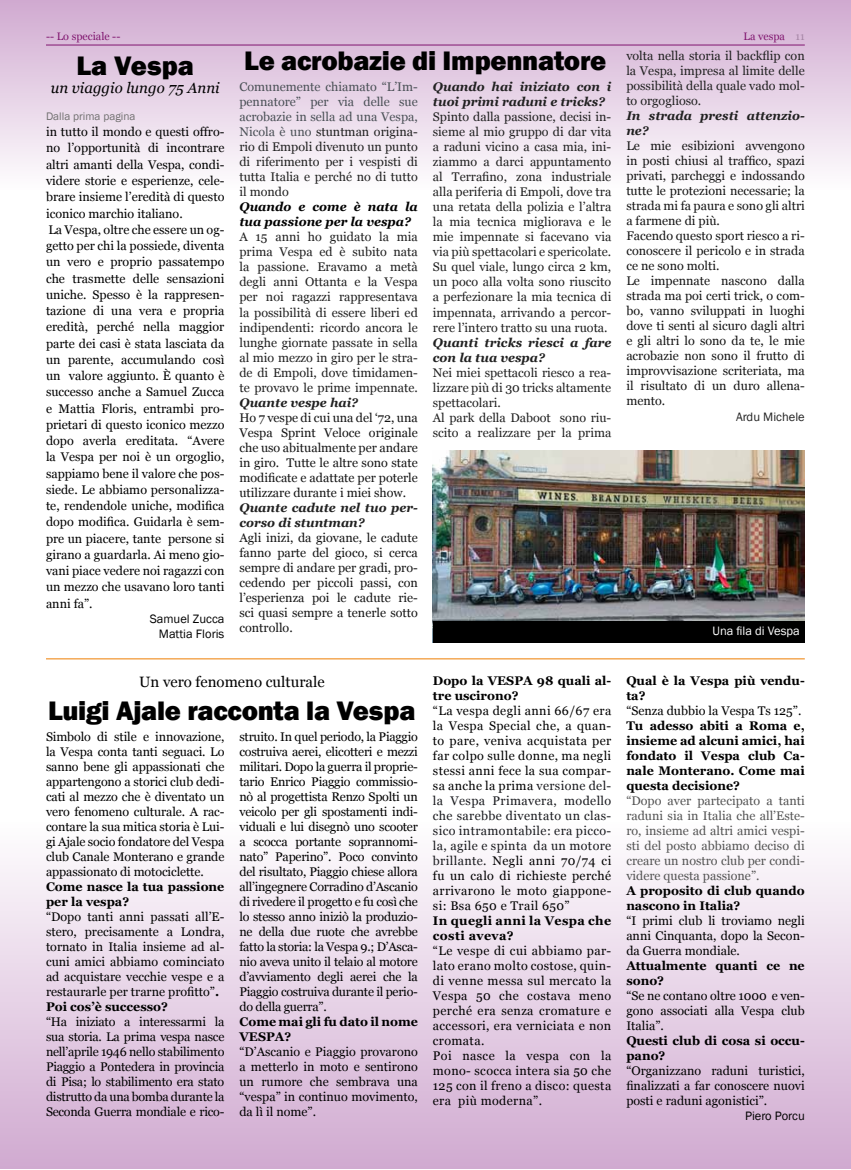
<style>
.page{position:relative;width:851px;height:1170px;background:#fff}
.page>*{position:absolute;margin:0;border:0;box-sizing:border-box;transform-origin:0 0}
.t1{font:800 27.5px "Franklin Gothic";letter-spacing:-.01em;color:#000}
.t2{font:15px "Georgia";color:#000}
.t3{font:italic 15px "Georgia";color:#000}
.t4{font:12.5px/15px "Georgia";color:#000;text-align:justify}
.t5{font:12.5px/15px "Georgia";color:#212121;text-align:justify}
.t6{font:12.5px/15px "Georgia";color:#151515;text-align:justify}
.t7{font:700 12.5px/15px "Georgia";color:#000}
.t8{font:12.5px/15px "Georgia";letter-spacing:.03em;color:#000}
.t9{font:italic 700 12.5px/15px "Georgia";color:#212121}
.t10{font:12.5px/15px "Georgia";color:#545454;text-align:justify}
.t11{font:italic 700 12.5px/15px "Georgia";color:#000}
.t12{font:12.5px/15px "Franklin Gothic";color:#000;text-align:right}
.t13{font:700 12.5px/15px "Georgia";letter-spacing:.03em;color:#000}
.t14{font:12.5px "Franklin Gothic";color:#fff}
.t15{font:12.5px "Franklin Gothic";color:#212121}
.t16{font:11.25px "Franklin Gothic";color:#706f6f}
.t17{font:10.75px "Georgia";color:#80156f}
.s1{color:#000}
.s2{color:#4a5056}
.s3{font-weight:700}
.s4{color:#1a1b1f}
</style>
<div class="page">
<div style="left:0;top:1px;width:850px;height:189px;background:linear-gradient(to bottom,#d0aad0,#fefdfe)"></div>
<div style="left:0;top:822px;width:850px;height:347px;background:linear-gradient(to bottom,#fefefe,#d0aad0)"></div>
<hr style="left:46px;top:45px;width:758px;height:1px;background:#80156f">
<hr style="left:46px;top:658px;width:758px;height:1px;background:#ef7d00">
<img style="left:433px;top:450px;width:371px;height:171px">
<div style="left:433px;top:621px;width:371px;height:21px;background:#000"></div>
<p class="t17" style="left:46px;top:30px;width:76px">-- Lo speciale --</p>
<p class="t17" style="left:743px;top:30px;width:63px">La vespa <span class="s1">11</span></p>
<h1 class="t1" style="left:76px;top:47px;width:119px">La Vespa</h1>
<h1 class="t1" style="left:244px;top:43px;width:363px">Le acrobazie di Impennatore</h1>
<p class="t3" style="left:51px;top:78px;width:170px">un viaggio lungo 75 Anni</p>
<p class="t5" style="left:239px;top:79px;width:180px"><span class="s2">Comunemente chiamato “L’Im&shy;pennatore” per via delle sue acrobazie in sella ad una Vespa, Nicola è uno</span> stuntman origina&shy;rio di Empoli divenuto un punto di riferimento per i vespisti di tutta Italia e perché no di tutto il mondo</p>
<p class="t11" style="left:239px;top:199px;width:180px">Quando e come è nata la tua passione per la vespa?</p>
<p class="t5" style="left:239px;top:229px;width:180px">A 15 anni ho guidato la mia prima Vespa ed è subito nata la passione. Eravamo a metà degli anni Ottanta e la Vespa per noi ragazzi rappresentava la possibilità di essere liberi ed indipendenti: ricordo ancora le lunghe giornate passate in sella al mio mezzo in giro per le stra&shy;de di Empoli, dove timidamen&shy;te provavo le prime impennate.</p>
<p class="t9" style="left:239px;top:394px;width:120px">Quante vespe hai?</p>
<p class="t6" style="left:239px;top:409px;width:180px">Ho 7 vespe di cui una del ‘72, una Vespa Sprint Veloce originale che uso abitualmente per andare in giro. Tutte le altre sono state modificate e adattate per poterle utilizzare durante i miei show.</p>
<p class="t9" style="left:239px;top:499px;width:180px">Quante cadute nel tuo per&shy;corso di stuntman?</p>
<p class="t6" style="left:239px;top:529px;width:180px">Agli inizi, da giovane, le cadute fanno parte del gioco, si cerca sempre di andare per gradi, pro&shy;cedendo per piccoli passi, con l’esperienza poi le cadute rie&shy;sci quasi sempre a tenerle sotto controllo.</p>
<p class="t9" style="left:433px;top:79px;width:180px">Quando hai iniziato con i tuoi primi raduni e tricks?</p>
<p class="t5" style="left:433px;top:109px;width:180px">Spinto dalla passione, decisi in&shy;sieme al mio gruppo di dar vita a raduni vicino a casa mia, ini&shy;ziammo a darci appuntamento al Terrafino, zona industriale alla periferia di Empoli, dove tra una retata della polizia e l’altra la mia tecnica migliorava e le mie impennate si facevano via via più spettacolari e spericolate.<br>Su quel viale, lungo circa 2 km, un poco alla volta sono riuscito a perfezionare la mia tecnica di impennata, arrivando a percor&shy;rere l’intero tratto su una ruota.</p>
<p class="t9" style="left:433px;top:334px;width:180px">Quanti tricks riesci a fare con la tua vespa?</p>
<p class="t5" style="left:433px;top:364px;width:180px;text-align:left">Nei miei spettacoli riesco a rea&shy;lizzare più di 30 tricks altamente spettacolari.<br>Al park della Daboot sono riu&shy;scito a realizzare per la prima</p>
<p class="t16" style="left:46px;top:109px;width:91px">Dalla prima pagina</p>
<p class="t4" style="left:46px;top:124px;width:180px;line-height:16.2px;text-align:left">in tutto il mondo e questi offro&shy;no l’opportunità di incontrare altri amanti della Vespa, condi&shy;videre storie e esperienze, cele&shy;brare insieme l’eredità di questo iconico marchio italiano.<br>La Vespa, oltre che essere un og&shy;getto per chi la possiede, diventa un vero e proprio passatempo che trasmette delle sensazioni uniche. Spesso è la rappresen&shy;tazione di una vera e propria eredità, perché nella maggior parte dei casi è stata lasciata da un parente, accumulando così un valore aggiunto. È quanto è successo anche a Samuel Zucca e Mattia Floris, entrambi pro&shy;prietari di questo iconico mezzo dopo averla ereditata. “Avere la Vespa per noi è un orgoglio, sappiamo bene il valore che pos&shy;siede. Le abbiamo personalizza&shy;te, rendendole uniche, modifica dopo modifica. Guidarla è sem&shy;pre un piacere, tante persone si girano a guardarla. Ai meno gio&shy;vani piace vedere noi ragazzi con un mezzo che usavano loro tanti anni fa”.</p>
<p class="t12" style="left:150px;top:611px;width:76px">Samuel Zucca<br>Mattia Floris</p>
<p class="t5" style="left:626px;top:48px;width:180px">volta nella storia il backflip con la Vespa, impresa al limite delle possibilità della quale vado mol&shy;to orgoglioso.</p>
<p class="t9" style="left:626px;top:108px;width:180px">In strada presti attenzio&shy;ne?</p>
<p class="t6" style="left:626px;top:138px;width:180px;text-align:left">Le mie esibizioni avvengono in posti chiusi al traffico, spazi privati, parcheggi e indossando tutte le protezioni necessarie; la strada mi fa paura e sono gli altri a farmene di più.<br>Facendo questo sport riesco a ri&shy;conoscere il pericolo e in strada ce ne sono molti.<br>Le impennate nascono dalla strada ma poi certi trick, o com&shy;bo, vanno sviluppati in luoghi dove ti senti al sicuro dagli altri e gli altri lo sono da te, le mie acrobazie non sono il frutto di improvvisazione scriteriata, ma il risultato di un duro allena&shy;mento.</p>
<p class="t15" style="left:736px;top:408px;width:70px">Ardu Michele</p>
<p class="t14" style="left:712px;top:623px;width:89px">Una fila di Vespa</p>
<p class="t2" style="left:139px;top:673px;width:187px">Un vero fenomeno culturale</p>
<h1 class="t1" style="left:48px;top:692px;width:369px">Luigi Ajale racconta la Vespa</h1>
<p class="t4" style="left:46px;top:728px;width:180px">Simbolo di stile e innovazione, la Vespa conta tanti seguaci. Lo sanno bene gli appassionati che appartengono a storici club dedi&shy;cati al mezzo che è diventato un vero fenomeno culturale. A rac&shy;contare la sua mitica storia è Lui&shy;gi Ajale socio fondatore del Vespa club Canale Monterano e grande appassionato di motociclette.</p>
<p class="t7" style="left:46px;top:878px;width:180px">Come nasce la tua passione per la vespa?</p>
<p class="t4" style="left:46px;top:908px;width:180px;text-align:left">“Dopo tanti anni passati all’E&shy;stero, precisamente a Londra, tornato in Italia insieme ad al&shy;cuni amici abbiamo cominciato ad acquistare vecchie vespe e a restaurarle per trarne profitto”<span class="s3">.<br>Poi cos’è successo?</span></p>
<p class="t4" style="left:46px;top:1013px;width:180px">“Ha iniziato a interessarmi la sua storia. La prima vespa nasce nell’aprile 1946 nello stabilimento Piaggio a Pontedera in provincia di Pisa; lo stabilimento era stato distrutto da una bomba durante la Seconda Guerra mondiale e rico-</p>
<p class="t4" style="left:239px;top:728px;width:180px">struito. In quel periodo, la Piaggio costruiva aerei, elicotteri e mezzi militari. Dopo la guerra il proprie&shy;tario Enrico Piaggio commissio&shy;nò al progettista Renzo Spolti un veicolo per gli spostamenti indi&shy;viduali e lui disegnò uno scooter a scocca portante soprannomi&shy;nato” Paperino”. Poco convinto del risultato, Piaggio chiese allora all’ingegnere Corradino d’Ascanio di rivedere il progetto e fu così che lo stesso anno iniziò la produzio&shy;ne della due ruote che avrebbe fatto la storia: la Vespa 9.; D’Asca&shy;nio aveva unito il telaio al motore d’avviamento degli aerei che la Piaggio costruiva durante il perio&shy;do della guerra”.</p>
<p class="t7" style="left:239px;top:1013px;width:180px">Come mai gli fu dato il nome<br>VESPA?</p>
<p class="t4" style="left:239px;top:1043px;width:180px">“D’Ascanio e Piaggio provarono a metterlo in moto e sentirono un rumore che sembrava una “vespa” in continuo movimento, da lì il nome”.</p>
<p class="t7" style="left:433px;top:673px;width:180px">Dopo la VESPA 98 quali al&shy;tre uscirono?</p>
<p class="t4" style="left:433px;top:703px;width:180px">“La vespa degli anni 66/67 era la Vespa Special che, a quan&shy;to pare, veniva acquistata per far colpo sulle donne, ma negli stessi anni fece la sua compar&shy;sa anche la prima <span class="s4">versione del&shy;la Vespa Primavera, modello che sarebbe diventato un clas&shy;sico intramontabile: era picco&shy;la, agile e spinta da un motore brillante.</span> Negli anni 70/74 ci fu un calo di richieste perché arrivarono le moto giappone&shy;si: Bsa 650 e Trail 650”</p>
<p class="t13" style="left:433px;top:913px;width:180px">In quegli anni la Vespa che costi aveva?</p>
<p class="t8" style="left:433px;top:943px;width:180px">“Le vespe di cui abbiamo par&shy;lato erano molto costose, quin&shy;di venne messa sul mercato la<br>Vespa 50 che costava meno perché era senza cromature e accessori, era verniciata e non cromata.<br>Poi nasce la vespa con la mono- scocca intera sia 50 che<br>125 con il freno a disco: questa era più moderna”.</p>
<p class="t7" style="left:626px;top:673px;width:180px">Qual è la Vespa più vendu&shy;ta?</p>
<p class="t4" style="left:626px;top:703px;width:176px">“Senza dubbio la Vespa Ts 125”.</p>
<p class="t7" style="left:626px;top:718px;width:180px;text-align:justify">Tu adesso abiti a Roma e, insieme ad alcuni amici, hai fondato il Vespa club Ca&shy;nale Monterano. Come mai questa decisione?</p>
<p class="t10" style="left:626px;top:793px;width:180px">“Dopo aver partecipato a tanti raduni sia in Italia che all’Este&shy;ro, insieme ad altri amici vespi&shy;sti del posto abbiamo deciso di creare un nostro club per condi&shy;videre questa passione”.</p>
<p class="t7" style="left:626px;top:883px;width:180px">A proposito di club quando nascono in Italia?</p>
<p class="t4" style="left:626px;top:913px;width:180px">“I primi club li troviamo negli anni Cinquanta, dopo la Secon&shy;da Guerra mondiale.</p>
<p class="t7" style="left:626px;top:958px;width:180px">Attualmente quanti ce ne sono?</p>
<p class="t4" style="left:626px;top:988px;width:180px">“Se ne contano oltre 1000 e ven&shy;gono associati alla Vespa club Italia”.</p>
<p class="t7" style="left:626px;top:1033px;width:180px">Questi club di cosa si occu&shy;pano?</p>
<p class="t4" style="left:626px;top:1063px;width:180px">“Organizzano raduni turistici, finalizzati a far conoscere nuovi posti e raduni agonistici”.</p>
<p class="t12" style="left:745px;top:1108px;width:61px">Piero Porcu</p>
</div>
